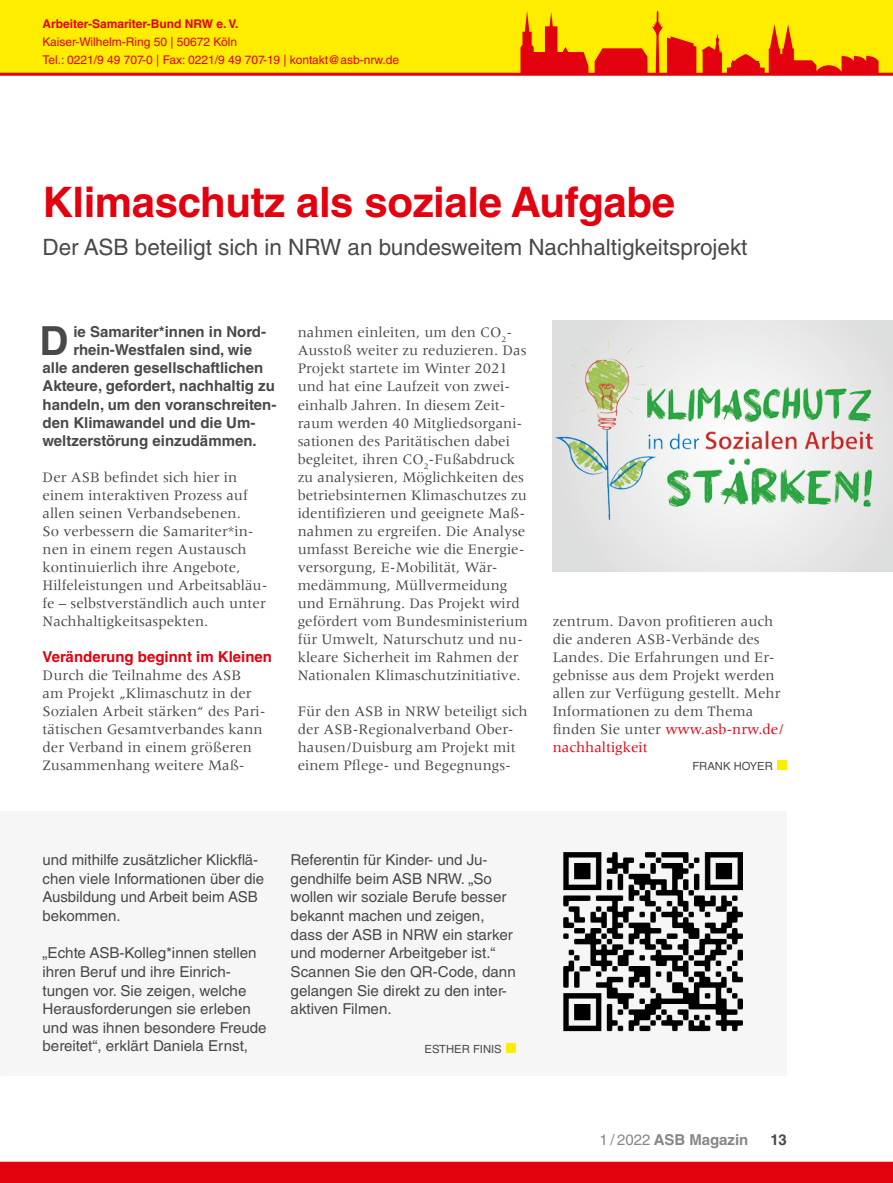
<style>
.page{position:relative;width:893px;height:1183px;background:#fff}
.page>*{position:absolute;margin:0;border:0;box-sizing:border-box;transform-origin:0 0}
.t1{font:700 42px "Helvetica LT Std";letter-spacing:-.01em;color:#e3000f}
.t2{font:700 40.05px "Helvetica LT Std";color:#494948}
.t3{font:22.5px "Helvetica LT Std";color:#494948}
.t4{font:15px/18px "Meridien LT Std";color:#494948}
.t5{font:15px/18.6px "Helvetica LT Std";color:#494948}
.t6{font:700 15px "Helvetica LT Std";color:#494948}
.t7{font:700 15px "Helvetica LT Std";color:#e3000f}
.t8{font:700 15px "Helvetica LT Std";color:#878786}
.t9{font:12px/18px "Helvetica LT Std";color:#e3000f}
.t10{font:700 12px "Helvetica LT Std";color:#e3000f}
.t11{font:11.25px "Helvetica LT Std";color:#494948}
.s1{color:#e3000f}
.s2{font-weight:400}
</style>
<div class="page">
<div style="left:553px;top:321px;width:340px;height:250px;background:#e4e4e5"></div>
<img style="left:554px;top:340px;width:319px;height:189px">
<div style="left:0;top:0;width:893px;height:76px;background:#ffed00"></div>
<svg style="left:520px;top:9px;width:358px;height:66px;background:#f59d05"></svg>
<div style="left:0;top:811px;width:787px;height:264px;background:#f6f6f6"></div>
<div style="left:777px;top:760px;width:10px;height:9px;background:#ffed00"></div>
<div style="left:506px;top:1043px;width:10px;height:9px;background:#ffed00"></div>
<img style="left:563px;top:852px;width:180px;height:180px">
<div style="left:0;top:1161px;width:893px;height:21px;background:#e3000f"></div>
<p class="t10" style="left:43px;top:16px;width:197px">Arbeiter-Samariter-Bund NRW e. V.</p>
<p class="t9" style="left:43px;top:32px;width:358px">Kaiser-Wilhelm-Ring 50 | 50672 Köln<br>Tel.: 0221/9 49 707-0 | Fax: 0221/9 49 707-19 | kontakt@asb-nrw.de</p>
<h1 class="t1" style="left:43px;top:177px;width:634px">Klimaschutz als soziale Aufgabe</h1>
<h3 class="t3" style="left:43px;top:234px;width:706px">Der ASB beteiligt sich in NRW an bundesweitem Nachhaltigkeitsprojekt</h3>
<h2 class="t2" style="left:39px;top:317px;width:30px">D</h2>
<p class="t6" style="left:73px;top:323px;width:194px">ie Samariter*innen in Nord-</p>
<p class="t6" style="left:73px;top:341px;width:180px">rhein-Westfalen sind, wie</p>
<p class="t6" style="left:43px;top:359px;width:222px">alle anderen gesellschaftlichen</p>
<p class="t6" style="left:43px;top:377px;width:234px">Akteure, gefordert, nachhaltig zu</p>
<p class="t6" style="left:43px;top:395px;width:235px">handeln, um den voranschreiten-</p>
<p class="t6" style="left:43px;top:413px;width:214px">den Klimawandel und die Um-</p>
<p class="t6" style="left:43px;top:431px;width:216px">weltzerstörung einzudämmen.</p>
<p class="t4" style="left:43px;top:467px;width:227px">Der ASB befindet sich hier in einem interaktiven Prozess auf allen seinen Verbandsebenen.<br>So verbessern die Samariter*in&shy;nen in einem regen Austausch kontinuierlich ihre Angebote,<br>Hilfeleistungen und Arbeitsabläu&shy;fe – selbstverständlich auch unter<br>Nachhaltigkeitsaspekten.</p>
<p class="t7" style="left:43px;top:647px;width:231px">Veränderung beginnt im Kleinen</p>
<p class="t4" style="left:43px;top:665px;width:225px">Durch die Teilnahme des ASB am Projekt „Klimaschutz in der<br>Sozialen Arbeit stärken“ des Pari&shy;tätischen Gesamtverbandes kann der Verband in einem größeren<br>Zusammenhang weitere Maß-</p>
<p class="t4" style="left:298px;top:323px;width:232px">nahmen einleiten, um den CO<sub>2</sub>- Ausstoß weiter zu reduzieren. Das Projekt startete im Winter 2021 und hat eine Laufzeit von zwei&shy;einhalb Jahren. In diesem Zeit&shy;raum werden 40 Mitgliedsorgani&shy;sationen des Paritätischen dabei begleitet, ihren CO<sub>2</sub>-Fußabdruck zu analysieren, Möglichkeiten des betriebsinternen Klimaschutzes zu identifizieren und geeignete Maß&shy;nahmen zu ergreifen. Die Analyse umfasst Bereiche wie die Energie&shy;versorgung, E-Mobilität, Wär&shy;medämmung, Müllvermeidung und Ernährung. Das Projekt wird gefördert vom Bundesministerium für Umwelt, Naturschutz und nu&shy;kleare Sicherheit im Rahmen der Nationalen Klimaschutzinitiative.</p>
<p class="t4" style="left:298px;top:701px;width:232px">Für den ASB in NRW beteiligt sich der ASB-Regionalverband Ober&shy;hausen/Duisburg am Projekt mit einem Pflege- und Begegnungs-</p>
<p class="t4" style="left:553px;top:611px;width:233px">zentrum. Davon profitieren auch die anderen ASB-Verbände des<br>Landes. Die Erfahrungen und Er&shy;gebnisse aus dem Projekt werden allen zur Verfügung gestellt. Mehr<br>Informationen zu dem Thema finden Sie unter <span class="s1">www.asb-nrw.de/ nachhaltigkeit</span></p>
<p class="t11" style="left:692px;top:759px;width:82px">FRANK HOYER</p>
<p class="t5" style="left:43px;top:850px;width:223px">und mithilfe zusätzlicher Klickflä&shy;chen viele Informationen über die<br>Ausbildung und Arbeit beim ASB bekommen.</p>
<p class="t5" style="left:43px;top:943px;width:226px">„Echte ASB-Kolleg*innen stellen ihren Beruf und ihre Einrich&shy;tungen vor. Sie zeigen, welche<br>Herausforderungen sie erleben und was ihnen besondere Freude bereitet“, erklärt Daniela Ernst,</p>
<p class="t5" style="left:291px;top:850px;width:227px">Referentin für Kinder- und Ju&shy;gendhilfe beim ASB NRW. „So wollen wir soziale Berufe besser bekannt machen und zeigen, dass der ASB in NRW ein starker und moderner Arbeitgeber ist.“<br>Scannen Sie den QR-Code, dann gelangen Sie direkt zu den inter&shy;aktiven Filmen.</p>
<p class="t11" style="left:424px;top:1042px;width:79px">ESTHER FINIS</p>
<p class="t8" style="left:600px;top:1130px;width:150px"><span class="s2">1 / 2022</span> ASB Magazin</p>
<p class="t6" style="left:770px;top:1130px;width:18px">13</p>
</div>
